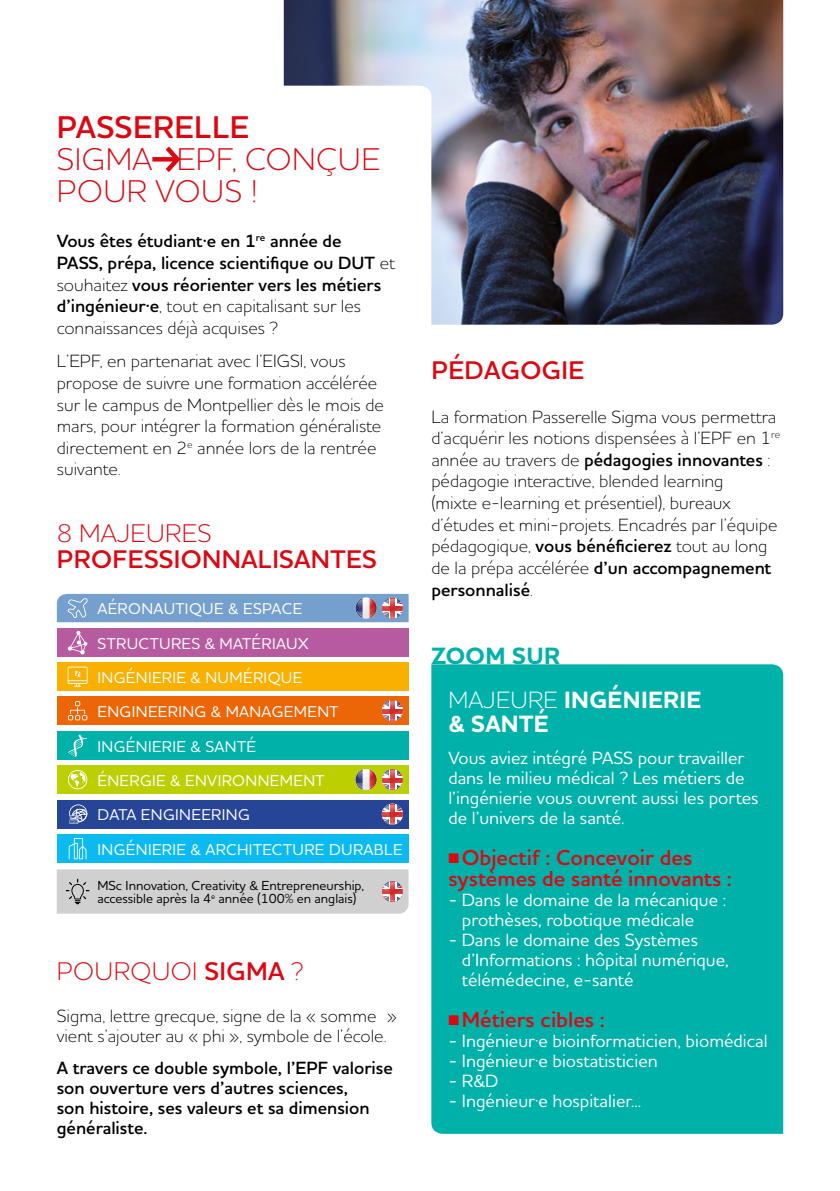
<style>
.page{position:relative;width:840px;height:1191px;background:#fff}
.page>*{position:absolute;margin:0;border:0;box-sizing:border-box;transform-origin:0 0}
.t1{font:300 32px/32px "Houschka Pro";letter-spacing:.015em;color:#db0812}
.t2{font:600 32px "Houschka Pro";letter-spacing:.015em;color:#db0812}
.t3{font:600 26px "Houschka Pro";letter-spacing:.015em;color:#db0812}
.t4{font:300 26px "Houschka Pro";letter-spacing:.015em;color:#db0812}
.t5{font:700 24px/24px "Houschka Pro";letter-spacing:.015em;color:#fff}
.t6{font:700 24px "Houschka Pro";letter-spacing:.015em;color:#00b1aa}
.t7{font:600 22px/21px "Houschka Pro";color:#db0812}
.t8{font:300 18px/21.6px "Houschka Pro";color:#000}
.t9{font:500 18px/20px "Houschka Pro";color:#fff}
.t10{font:600 18px/21.6px "Houschka Pro";color:#000}
.t11{font:500 16px "Houschka Pro";letter-spacing:.025em;color:#fff}
.t12{font:500 13.4px/13.4px "Houschka Pro";color:#000}
.s1{font-weight:300}
.s2{font-weight:600}
</style>
<div class="page">
<img style="left:283px;top:0;width:499px;height:325px">
<svg style="left:180px;top:86px;width:251px;height:239px"></svg>
<div style="left:431px;top:664px;width:351px;height:469px;background:#00b1aa"></div>
<svg style="left:152px;top:146px;width:28px;height:26px"></svg>
<div style="left:57px;top:696px;width:351px;height:29px;background:#ec6608"></div>
<svg style="left:68px;top:701px;width:19px;height:19px"></svg>
<div style="left:57px;top:765px;width:351px;height:29px;background:#bccf00"></div>
<svg style="left:68px;top:770px;width:19px;height:19px"></svg>
<div style="left:57px;top:662px;width:351px;height:29px;background:#f9b000"></div>
<svg style="left:68px;top:666px;width:20px;height:20px"></svg>
<div style="left:57px;top:834px;width:351px;height:28px;background:#0bbbef"></div>
<svg style="left:69px;top:838px;width:17px;height:21px"></svg>
<div style="left:57px;top:731px;width:351px;height:29px;background:#00b1aa"></div>
<svg style="left:68px;top:734px;width:19px;height:22px"></svg>
<div style="left:57px;top:628px;width:351px;height:29px;background:#b65b9f"></div>
<svg style="left:68px;top:631px;width:19px;height:23px"></svg>
<div style="left:57px;top:800px;width:351px;height:28px;background:#264597"></div>
<svg style="left:69px;top:804px;width:18px;height:20px"></svg>
<svg style="left:381px;top:700px;width:21px;height:21px"></svg>
<svg style="left:381px;top:803px;width:21px;height:21px"></svg>
<svg style="left:57px;top:594px;width:351px;height:28px;background:#7c9fca"></svg>
<svg style="left:355px;top:769px;width:47px;height:21px"></svg>
<div style="left:57px;top:869px;width:351px;height:44px;background:#d0d0d0"></div>
<h1 class="t2" style="left:57px;top:106px;width:193px">PASSERELLE</h1>
<h1 class="t1" style="left:57px;top:142px;width:324px">SIGMA EPF, CONÇUE<br>POUR VOUS !</h1>
<p class="t10" style="left:57px;top:230px;width:340px">Vous êtes étudiant·e en 1<sup>re</sup> année de<br>PASS, prépa, licence scientifique ou DUT <span class="s1">et souhaitez</span> vous réorienter vers les métiers d’ingénieur·e<span class="s1">, tout en capitalisant sur les connaissances déjà acquises ?</span></p>
<p class="t8" style="left:57px;top:350px;width:328px">L’EPF, en partenariat avec l’EIGSI, vous propose de suivre une formation accélérée sur le campus de Montpellier dès le mois de mars, pour intégrer la formation généraliste directement en 2<sup>e</sup> année lors de la rentrée suivante.</p>
<h2 class="t4" style="left:57px;top:516px;width:156px">8 MAJEURES</h2>
<h2 class="t3" style="left:57px;top:542px;width:321px">PROFESSIONNALISANTES</h2>
<p class="t11" style="left:97px;top:598px;width:206px">AÉRONAUTIQUE &amp; ESPACE</p>
<p class="t11" style="left:97px;top:633px;width:212px">STRUCTURES &amp; MATÉRIAUX</p>
<p class="t11" style="left:97px;top:667px;width:206px">INGÉNIERIE &amp; NUMÉRIQUE</p>
<p class="t11" style="left:97px;top:701px;width:242px">ENGINEERING &amp; MANAGEMENT</p>
<p class="t11" style="left:97px;top:736px;width:160px">INGÉNIERIE &amp; SANTÉ</p>
<p class="t11" style="left:97px;top:770px;width:228px">ÉNERGIE &amp; ENVIRONNEMENT</p>
<p class="t11" style="left:97px;top:804px;width:154px">DATA ENGINEERING</p>
<p class="t11" style="left:97px;top:839px;width:306px">INGÉNIERIE &amp; ARCHITECTURE DURABLE</p>
<p class="t12" style="left:97px;top:878px;width:268px">MSc Innovation, Creativity &amp; Entrepreneurship, accessible après la 4<sup>e</sup> année (100% en anglais)</p>
<h2 class="t4" style="left:57px;top:954px;width:248px">POURQUOI <span class="s2">SIGMA</span> ?</h2>
<p class="t8" style="left:57px;top:1005px;width:341px;line-height:20px">Sigma, lettre grecque, signe de la « somme » vient s’ajouter au « phi », symbole de l’école.</p>
<p class="t10" style="left:57px;top:1057px;width:337px;line-height:20px">A travers ce double symbole, l’EPF valorise son ouverture vers d’autres sciences,<br>son histoire, ses valeurs et sa dimension généraliste.</p>
<h2 class="t3" style="left:431px;top:354px;width:154px">PÉDAGOGIE</h2>
<p class="t8" style="left:431px;top:405px;width:350px">La formation Passerelle Sigma vous permettra d’acquérir les notions dispensées à l’EPF en 1<sup>re </sup>année au travers de <span class="s2">pédagogies innovantes</span> : pédagogie interactive, blended learning<br>(mixte e-learning et présentiel), bureaux d’études et mini-projets. Encadrés par l’équipe pédagogique, <span class="s2">vous bénéficierez</span> tout au long de la prépa accélérée <span class="s2">d’un accompagnement personnalisé</span>.</p>
<h3 class="t6" style="left:431px;top:640px;width:130px">ZOOM SUR</h3>
<h3 class="t5" style="left:448px;top:688px;width:254px"><span class="s1">MAJEURE</span> INGÉNIERIE &amp; SANTÉ</h3>
<p class="t9" style="left:448px;top:747px;width:311px">Vous aviez intégré PASS pour travailler dans le milieu médical ? Les métiers de l’ingénierie vous ouvrent aussi les portes de l’univers de la santé.</p>
<p class="t7" style="left:448px;top:846px;width:285px">■ Objectif : Concevoir des systèmes de santé innovants :</p>
<p class="t9" style="left:461px;top:889px;width:266px;text-indent:-14px">- Dans le domaine de la mécanique : prothèses, robotique médicale</p>
<p class="t9" style="left:461px;top:929px;width:268px;text-indent:-14px">- Dans le domaine des Systèmes d’Informations : hôpital numérique, télémédecine, e-santé</p>
<p class="t7" style="left:448px;top:1008px;width:158px">■ Métiers cibles :</p>
<p class="t9" style="left:448px;top:1030px;width:320px">- Ingénieur·e bioinformaticien, biomédical</p>
<p class="t9" style="left:448px;top:1050px;width:211px">- Ingénieur·e biostatisticien</p>
<p class="t9" style="left:448px;top:1070px;width:52px">- R&amp;D</p>
<p class="t9" style="left:448px;top:1090px;width:194px">- Ingénieur·e hospitalier...</p>
</div>
